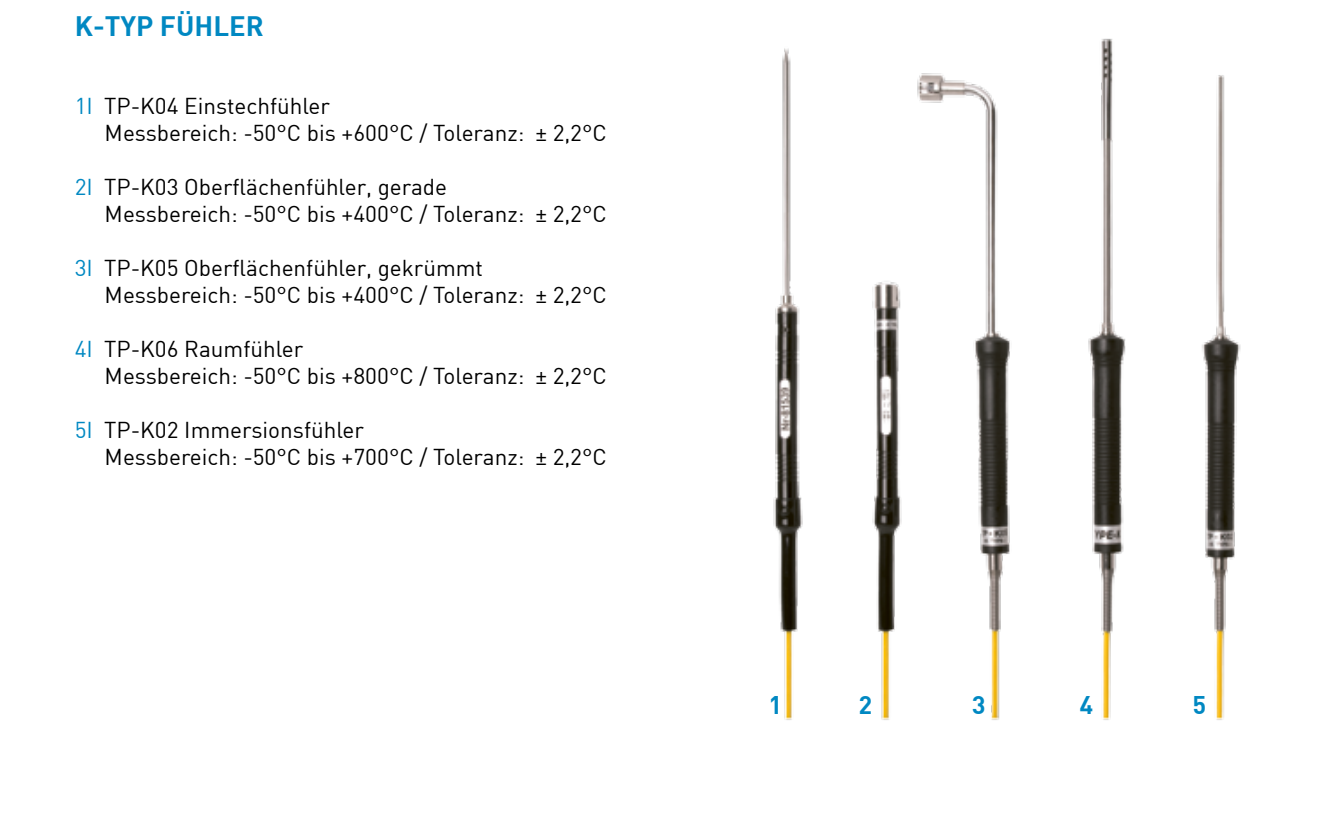
<style>
.page{position:relative;width:1341px;height:819px;background:#fff}
.page>*{position:absolute;margin:0;border:0;box-sizing:border-box;transform-origin:0 0}
.t1{font:700 27.5px "Adi Haus";color:#0088c2}
.t2{font:700 25px "Adi Haus";color:#0088c2}
.t3{font:22.5px/27px "Adi Haus";color:#000}
.s1{color:#0088c2}
</style>
<div class="page">
<img style="left:773px;top:38px;width:468px;height:682px">
<p class="t1" style="left:75px;top:8px;width:190px">K-TYP FÜHLER</p>
<p class="t3" style="left:105px;top:91px;width:503px;text-indent:-30px"><span class="s1">1I</span> TP-K04 Einstechfühler<br>Messbereich: -50°C bis +600°C / Toleranz: ± 2,2°C</p>
<p class="t3" style="left:105px;top:172px;width:503px;text-indent:-30px"><span class="s1">2I</span> TP-K03 Oberflächenfühler, gerade<br>Messbereich: -50°C bis +400°C / Toleranz: ± 2,2°C</p>
<p class="t3" style="left:105px;top:253px;width:503px;text-indent:-30px"><span class="s1">3I</span> TP-K05 Oberflächenfühler, gekrümmt<br>Messbereich: -50°C bis +400°C / Toleranz: ± 2,2°C</p>
<p class="t3" style="left:105px;top:334px;width:503px;text-indent:-30px"><span class="s1">4I</span> TP-K06 Raumfühler<br>Messbereich: -50°C bis +800°C / Toleranz: ± 2,2°C</p>
<p class="t3" style="left:105px;top:415px;width:503px;text-indent:-30px"><span class="s1">5I</span> TP-K02 Immersionsfühler<br>Messbereich: -50°C bis +700°C / Toleranz: ± 2,2°C</p>
<p class="t2" style="left:769px;top:688px;width:15px">1</p>
<p class="t2" style="left:859px;top:688px;width:15px">2</p>
<p class="t2" style="left:972px;top:688px;width:15px">3</p>
<p class="t2" style="left:1079px;top:688px;width:15px">4</p>
<p class="t2" style="left:1192px;top:688px;width:15px">5</p>
</div>
